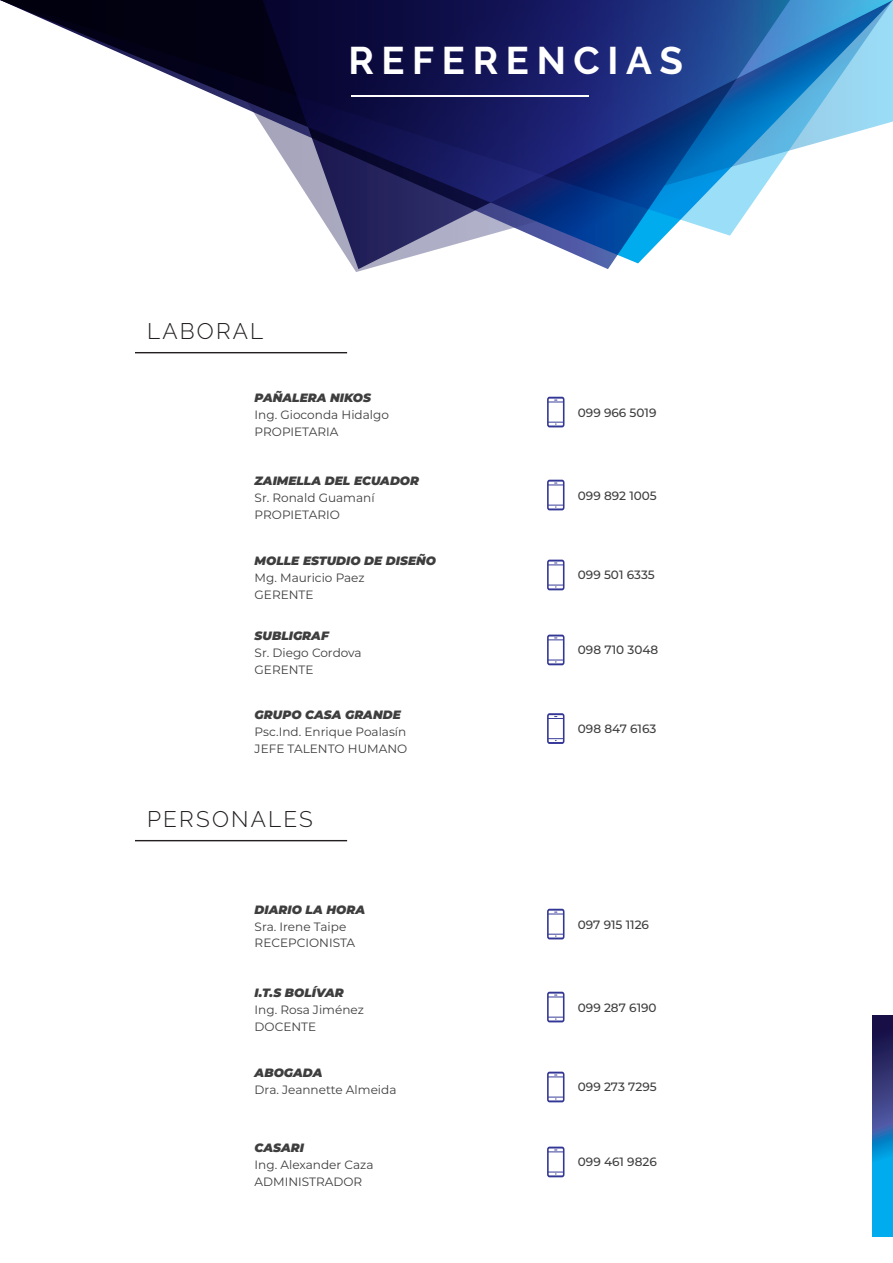
<style>
.page{position:relative;width:893px;height:1263px;background:#fff}
.page>*{position:absolute;margin:0;border:0;box-sizing:border-box;transform-origin:0 0}
.t1{font:700 38.4px "Raleway";letter-spacing:.2em;color:#fff}
.t2{font:300 22.5px "Raleway";letter-spacing:.1em;color:#231f20}
.t3{font:12px/17px "Montserrat";color:#3e3e3f}
.t4{font:italic 900 12px "Montserrat";color:#3e3e3f}
.t5{font:500 12px "Montserrat";color:#3e3e3f}
</style>
<div class="page">
<hr style="left:135px;top:352px;width:212px;height:1px;background:#231f20">
<hr style="left:135px;top:840px;width:212px;height:1px;background:#231f20">
<svg style="left:0;top:0;width:182px;height:81px"></svg>
<svg style="left:182px;top:0;width:711px;height:272px"></svg>
<hr style="left:351px;top:95px;width:238px;height:1px;background:#fff">
<svg style="left:872px;top:1015px;width:21px;height:221px;background:#1a66a6"></svg>
<svg style="left:547px;top:480px;width:17px;height:30px"></svg>
<svg style="left:547px;top:397px;width:17px;height:30px"></svg>
<svg style="left:547px;top:635px;width:17px;height:30px"></svg>
<svg style="left:547px;top:560px;width:17px;height:30px"></svg>
<svg style="left:547px;top:713px;width:17px;height:31px"></svg>
<svg style="left:547px;top:992px;width:17px;height:30px"></svg>
<svg style="left:547px;top:909px;width:17px;height:30px"></svg>
<svg style="left:547px;top:1146px;width:17px;height:31px"></svg>
<svg style="left:547px;top:1072px;width:17px;height:30px"></svg>
<h1 class="t1" style="left:348px;top:39px;width:336px">REFERENCIAS</h1>
<h2 class="t2" style="left:147px;top:318px;width:118px">LABORAL</h2>
<p class="t4" style="left:255px;top:389px;width:118px">PAÑALERA NIKOS</p>
<p class="t3" style="left:255px;top:406px;width:136px">Ing. Gioconda Hidalgo<br>PROPIETARIA</p>
<p class="t4" style="left:255px;top:472px;width:166px">ZAIMELLA DEL ECUADOR</p>
<p class="t3" style="left:255px;top:489px;width:121px">Sr. Ronald Guamaní<br>PROPIETARIO</p>
<p class="t4" style="left:255px;top:552px;width:183px">MOLLE ESTUDIO DE DISEÑO</p>
<p class="t3" style="left:255px;top:569px;width:112px">Mg. Mauricio Paez<br>GERENTE</p>
<p class="t4" style="left:255px;top:627px;width:76px">SUBLIGRAF</p>
<p class="t3" style="left:255px;top:644px;width:109px">Sr. Diego Cordova<br>GERENTE</p>
<p class="t4" style="left:255px;top:705px;width:148px">GRUPO CASA GRANDE</p>
<p class="t3" style="left:255px;top:722px;width:154px">Psc.Ind. Enrique Poalasín<br>JEFE TALENTO HUMANO</p>
<h2 class="t2" style="left:147px;top:806px;width:167px">PERSONALES</h2>
<p class="t5" style="left:578px;top:404px;width:80px">099 966 5019</p>
<p class="t5" style="left:578px;top:487px;width:81px">099 892 1005</p>
<p class="t5" style="left:578px;top:567px;width:78px">099 501 6335</p>
<p class="t5" style="left:578px;top:642px;width:82px">098 710 3048</p>
<p class="t5" style="left:578px;top:720px;width:80px">098 847 6163</p>
<p class="t4" style="left:255px;top:900px;width:112px">DIARIO LA HORA</p>
<p class="t3" style="left:255px;top:917px;width:102px">Sra. Irene Taipe<br>RECEPCIONISTA</p>
<p class="t5" style="left:578px;top:916px;width:73px">097 915 1126</p>
<p class="t4" style="left:255px;top:984px;width:91px">I.T.S BOLÍVAR</p>
<p class="t3" style="left:255px;top:1001px;width:111px">Ing. Rosa Jiménez<br>DOCENTE</p>
<p class="t4" style="left:255px;top:1064px;width:69px">ABOGADA</p>
<p class="t3" style="left:255px;top:1081px;width:143px">Dra. Jeannette Almeida</p>
<p class="t4" style="left:255px;top:1139px;width:51px">CASARI</p>
<p class="t3" style="left:255px;top:1156px;width:120px">Ing. Alexander Caza<br>ADMINISTRADOR</p>
<p class="t5" style="left:578px;top:999px;width:80px">099 287 6190</p>
<p class="t5" style="left:578px;top:1079px;width:80px">099 273 7295</p>
<p class="t5" style="left:578px;top:1154px;width:80px">099 461 9826</p>
</div>
